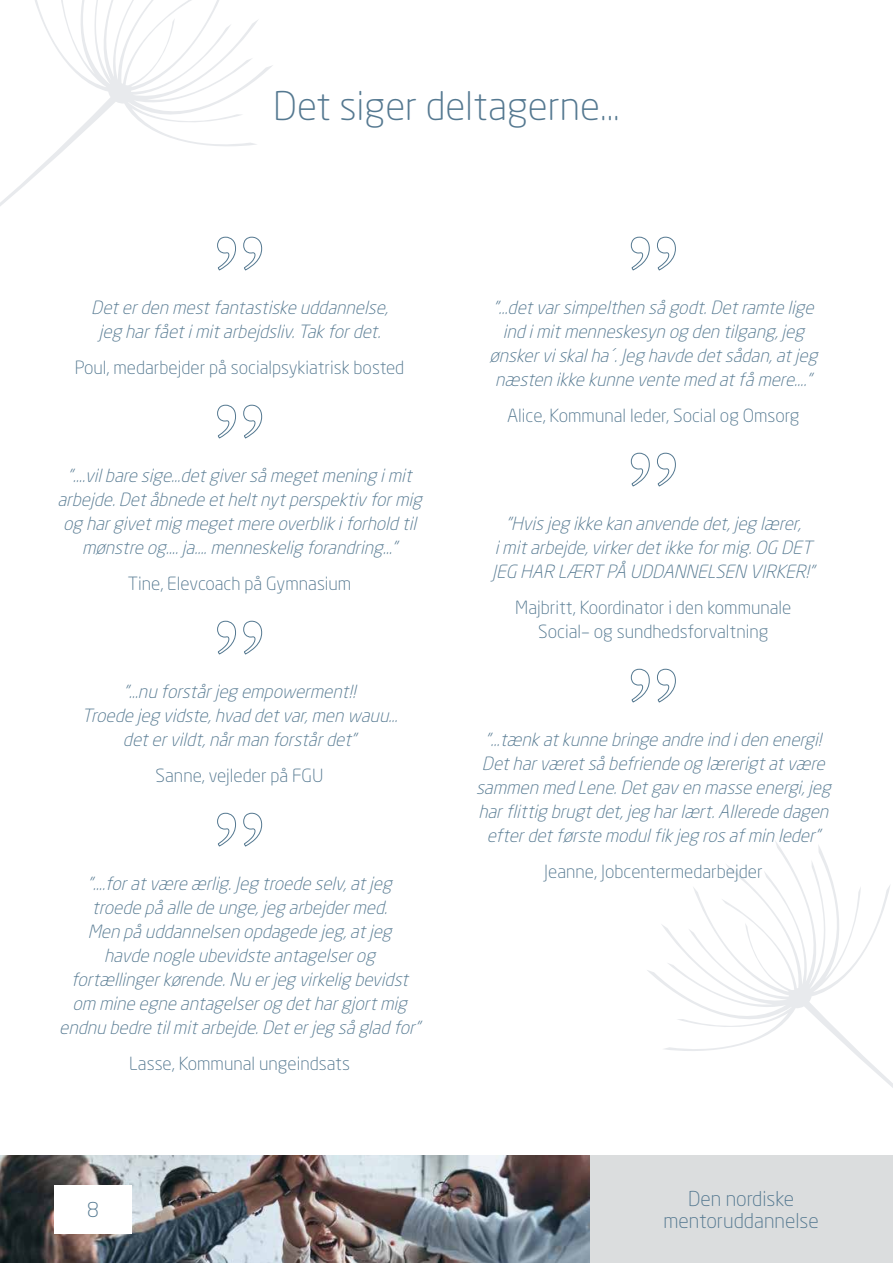
<style>
.page{position:relative;width:893px;height:1263px;background:#fff}
.page>*{position:absolute;margin:0;border:0;box-sizing:border-box;transform-origin:0 0}
.t1{font:300 39px "Neo Sans";color:#547890}
.t2{font:300 20.25px/21.9px "Neo Sans";color:#547890;text-align:center}
.t3{font:italic 300 18px/24px "Neo Sans";color:#547890;text-align:center}
.t4{font:300 18px/24px "Neo Sans";color:#547890;text-align:center}
</style>
<div class="page">
<div style="left:590px;top:1155px;width:303px;height:108px;background:#dbddde"></div>
<img style="left:0;top:1155px;width:590px;height:108px">
<svg style="left:647px;top:841px;width:246px;height:247px"></svg>
<svg style="left:0;top:0;width:273px;height:251px"></svg>
<div style="left:54px;top:1185px;width:78px;height:48px;background:#fff"></div>
<svg style="left:217px;top:236px;width:45px;height:35px"></svg>
<svg style="left:217px;top:404px;width:45px;height:35px"></svg>
<svg style="left:217px;top:620px;width:45px;height:35px"></svg>
<svg style="left:217px;top:812px;width:45px;height:35px"></svg>
<svg style="left:631px;top:236px;width:45px;height:35px"></svg>
<svg style="left:631px;top:452px;width:45px;height:35px"></svg>
<svg style="left:631px;top:668px;width:45px;height:35px"></svg>
<h1 class="t1" style="left:273px;top:82px;width:348px">Det siger deltagerne...</h1>
<p class="t3" style="left:91px;top:295px;width:303px">Deterden mestfantastiske uddannelse, jeg harfåetimitarbejdsliv.Takfordet.</p>
<p class="t4" style="left:75px;top:355px;width:331px">Poul, medarbejder på socialpsykiatrisk bosted</p>
<p class="t3" style="left:57px;top:463px;width:371px">”….vilbare sige…detgiversåmegetmening imit arbejde.Detåbnede etheltnytperspektivformig og hargivetmig megetmere overblikiforholdtil mønstre og….ja….menneskelig forandring…”</p>
<p class="t4" style="left:128px;top:571px;width:225px">Tine, Elevcoach på Gymnasium</p>
<p class="t3" style="left:82px;top:679px;width:322px">”…nu forstårjeg empowerment!!<br>Troede jeg vidste,hvaddetvar,men wauu... detervildt,nårman forstårdet”</p>
<p class="t4" style="left:156px;top:763px;width:169px">Sanne, vejleder på FGU</p>
<p class="t3" style="left:59px;top:871px;width:367px">”….foratvære ærlig.Jeg troede selv,atjeg troede påalle de unge,jeg arbejdermed.<br>Men påuddannelsen opdagede jeg,atjeg<br>havde nogle ubevidste antagelserog fortællingerkørende.Nu erjeg virkelig bevidst om mine egne antagelserog dethargjortmig endnu bedre tilmitarbejde.Deterjeg sågladfor”</p>
<p class="t4" style="left:129px;top:1051px;width:222px">Lasse, Kommunal ungeindsats</p>
<p class="t2" style="left:87px;top:1199px;width:13px">8</p>
<p class="t3" style="left:489px;top:295px;width:334px">”…detvarsimpelthen sågodt.Detramte lige indimitmenneskesyn og den tilgang,jeg ønskerviskalha´.Jeg havde detsådan,atjeg næsten ikke kunne vente medatfåmere….”</p>
<p class="t4" style="left:507px;top:403px;width:294px">Alice, Kommunal leder, Social og Omsorg</p>
<p class="t3" style="left:492px;top:511px;width:329px">”Hvisjeg ikke kan anvende det,jeg lærer, imitarbejde,virkerdetikke formig.OG DET<br>J EG HAR LÆRT PÅ UDDANNELSEN VIRKER!”</p>
<p class="t4" style="left:515px;top:595px;width:278px">Majbritt, Koordinator i den kommunale<br>Social– og sundhedsforvaltning</p>
<p class="t3" style="left:476px;top:727px;width:361px">”…tænkatkunne bringe andre indiden energi!<br>Detharværetsåbefriende og lærerigtatvære sammen medLene.Detgaven masse energi,jeg harflittig brugtdet,jeg harlært.Allerede dagen efterdetførste modulfikjeg rosafmin leder”</p>
<p class="t4" style="left:544px;top:859px;width:220px">Jeanne, Jobcentermedarbejder</p>
<p class="t2" style="left:663px;top:1188px;width:157px">Den nordiske mentoruddannelse</p>
</div>
